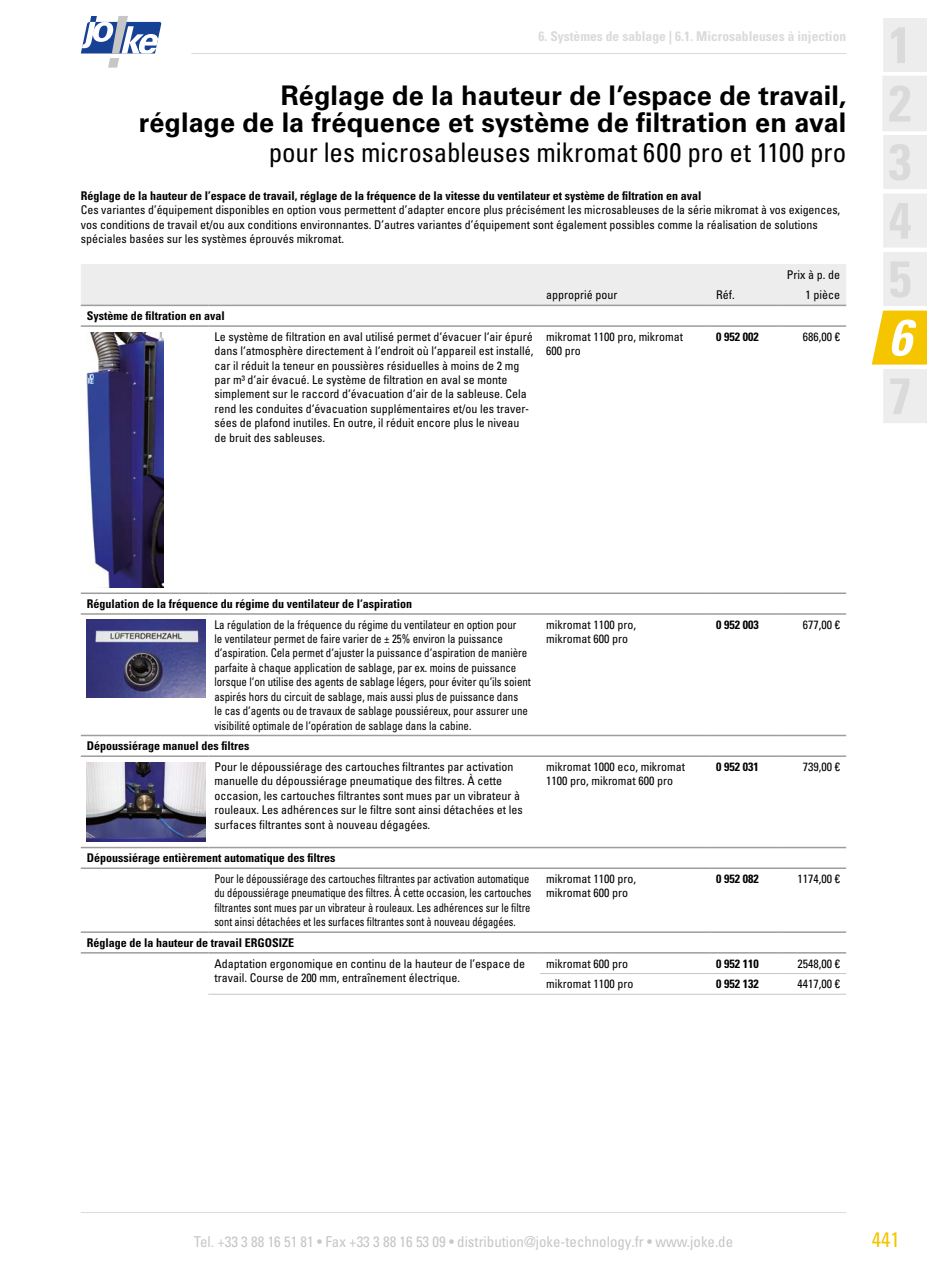
<style>
.page{position:relative;width:927px;height:1276px;background:#fff}
.page>*{position:absolute;margin:0;border:0;box-sizing:border-box;transform-origin:0 0}
.t1{font:italic 900 51px "Univers LT Pro 75";color:#fff}
.t2{font:italic 700 condensed 51px "Univers LT Pro";color:#fff}
.t3{font:700 27px/27px "Univers LT Pro 65";color:#000;text-align:right}
.t4{font:condensed 27px "Univers LT Pro";color:#000}
.t5{font:condensed 21px "Univers LT Pro";color:#f5c500}
.t6{font:condensed 15px "Univers LT Pro";color:#c6c6c6}
.t7{font:700 condensed 13.5px "Univers LT Pro";color:#dadada}
.t8{font:condensed 12px/14.4px "Univers LT Pro";color:#000}
.t9{font:condensed 12px/14.4px "Univers LT Pro";color:#000;scale:.91 1}
.t10{font:700 condensed 12px "Univers LT Pro";color:#000}
.t11{font:condensed 12px/14.4px "Univers LT Pro";color:#000;scale:.87 1}
</style>
<div class="page">
<hr style="left:81px;top:1212px;width:765px;height:1px;background:#dadada">
<svg style="left:81px;top:16px;width:81px;height:52px"></svg>
<hr style="left:191px;top:53px;width:655px;height:1px;background:#dadada">
<svg style="left:871px;top:18px;width:56px;height:405px"></svg>
<img style="left:87px;top:332px;width:76px;height:255px">
<img style="left:87px;top:620px;width:119px;height:78px">
<img style="left:87px;top:762px;width:119px;height:79px">
<div style="left:81px;top:264px;width:765px;height:41px;background:#ededed"></div>
<hr style="left:81px;top:305px;width:127px;height:1px;background:#9d9d9c">
<hr style="left:208px;top:305px;width:332px;height:1px;background:#9d9d9c">
<hr style="left:540px;top:305px;width:170px;height:1px;background:#9d9d9c">
<hr style="left:710px;top:305px;width:68px;height:1px;background:#9d9d9c">
<hr style="left:778px;top:994px;width:68px;height:1px;background:#c6c6c6">
<hr style="left:710px;top:994px;width:68px;height:1px;background:#c6c6c6">
<hr style="left:540px;top:994px;width:170px;height:1px;background:#c6c6c6">
<hr style="left:778px;top:973px;width:68px;height:1px;background:#c6c6c6">
<hr style="left:710px;top:973px;width:68px;height:1px;background:#c6c6c6">
<hr style="left:540px;top:973px;width:170px;height:1px;background:#c6c6c6">
<hr style="left:778px;top:325px;width:68px;height:2px;background:#9d9d9c">
<hr style="left:710px;top:325px;width:68px;height:2px;background:#9d9d9c">
<hr style="left:540px;top:325px;width:170px;height:2px;background:#9d9d9c">
<hr style="left:208px;top:325px;width:332px;height:2px;background:#9d9d9c">
<hr style="left:81px;top:325px;width:127px;height:2px;background:#9d9d9c">
<hr style="left:778px;top:305px;width:68px;height:1px;background:#9d9d9c">
<hr style="left:208px;top:994px;width:332px;height:1px;background:#c6c6c6">
<hr style="left:81px;top:592px;width:127px;height:2px;background:#9d9d9c">
<hr style="left:208px;top:592px;width:332px;height:2px;background:#9d9d9c">
<hr style="left:540px;top:592px;width:170px;height:2px;background:#9d9d9c">
<hr style="left:710px;top:592px;width:68px;height:2px;background:#9d9d9c">
<hr style="left:778px;top:592px;width:68px;height:2px;background:#9d9d9c">
<hr style="left:81px;top:613px;width:127px;height:2px;background:#9d9d9c">
<hr style="left:208px;top:613px;width:332px;height:2px;background:#9d9d9c">
<hr style="left:540px;top:613px;width:170px;height:2px;background:#9d9d9c">
<hr style="left:710px;top:613px;width:68px;height:2px;background:#9d9d9c">
<hr style="left:778px;top:613px;width:68px;height:2px;background:#9d9d9c">
<hr style="left:81px;top:735px;width:127px;height:1px;background:#9d9d9c">
<hr style="left:208px;top:735px;width:332px;height:1px;background:#9d9d9c">
<hr style="left:540px;top:735px;width:170px;height:1px;background:#9d9d9c">
<hr style="left:710px;top:735px;width:68px;height:1px;background:#9d9d9c">
<hr style="left:778px;top:735px;width:68px;height:1px;background:#9d9d9c">
<hr style="left:81px;top:755px;width:127px;height:2px;background:#9d9d9c">
<hr style="left:208px;top:755px;width:332px;height:2px;background:#9d9d9c">
<hr style="left:540px;top:755px;width:170px;height:2px;background:#9d9d9c">
<hr style="left:710px;top:755px;width:68px;height:2px;background:#9d9d9c">
<hr style="left:778px;top:755px;width:68px;height:2px;background:#9d9d9c">
<hr style="left:81px;top:847px;width:127px;height:1px;background:#9d9d9c">
<hr style="left:208px;top:847px;width:332px;height:1px;background:#9d9d9c">
<hr style="left:540px;top:847px;width:170px;height:1px;background:#9d9d9c">
<hr style="left:710px;top:847px;width:68px;height:1px;background:#9d9d9c">
<hr style="left:778px;top:847px;width:68px;height:1px;background:#9d9d9c">
<hr style="left:81px;top:867px;width:127px;height:2px;background:#9d9d9c">
<hr style="left:208px;top:867px;width:332px;height:2px;background:#9d9d9c">
<hr style="left:540px;top:867px;width:170px;height:2px;background:#9d9d9c">
<hr style="left:710px;top:867px;width:68px;height:2px;background:#9d9d9c">
<hr style="left:778px;top:867px;width:68px;height:2px;background:#9d9d9c">
<hr style="left:81px;top:931px;width:127px;height:2px;background:#9d9d9c">
<hr style="left:208px;top:931px;width:332px;height:2px;background:#9d9d9c">
<hr style="left:540px;top:931px;width:170px;height:2px;background:#9d9d9c">
<hr style="left:710px;top:931px;width:68px;height:2px;background:#9d9d9c">
<hr style="left:778px;top:931px;width:68px;height:2px;background:#9d9d9c">
<hr style="left:81px;top:952px;width:127px;height:1px;background:#9d9d9c">
<hr style="left:208px;top:952px;width:332px;height:1px;background:#9d9d9c">
<hr style="left:540px;top:952px;width:170px;height:1px;background:#9d9d9c">
<hr style="left:710px;top:952px;width:68px;height:1px;background:#9d9d9c">
<hr style="left:778px;top:952px;width:68px;height:1px;background:#9d9d9c">
<p class="t7" style="left:538px;top:27px;width:309px">6. Systèmes de sablage | 6.1. Microsableuses à injection</p>
<h2 class="t3" style="left:139px;top:82px;width:709px">Réglage de la hauteur de l’espace de travail,<br>réglage de la fréquence et système de filtration en aval</h2>
<h2 class="t4" style="left:269px;top:135px;width:579px">pour les microsableuses mikromat 600 pro et 1100 pro</h2>
<p class="t10" style="left:81px;top:188px;width:622px">Réglage de la hauteur de l’espace de travail, réglage de la fréquence de la vitesse du ventilateur et système de filtration en aval</p>
<p class="t8" style="left:81px;top:203px;width:761px">Ces variantes d’équipement disponibles en option vous permettent d’adapter encore plus précisément les microsableuses de la série mikromat à vos exigences, vos conditions de travail et/ou aux conditions environnantes. D’autres variantes d’équipement sont également possibles comme la réalisation de solutions spéciales basées sur les systèmes éprouvés mikromat.</p>
<p class="t8" style="left:546px;top:288px;width:73px">approprié pour</p>
<p class="t8" style="left:716px;top:288px;width:20px">Réf.</p>
<p class="t8" style="left:787px;top:264px;width:55px;line-height:20.7px;text-align:right">Prix à p. de<br>1 pièce</p>
<p class="t10" style="left:87px;top:308px;width:139px">Système de filtration en aval</p>
<p class="t8" style="left:214px;top:329px;width:321px">Le système de filtration en aval utilisé permet d‘évacuer l‘air épuré dans l‘atmosphère directement à l‘endroit où l‘appareil est installé, car il réduit la teneur en poussières résiduelles à moins de 2 mg par m³ d‘air évacué. Le système de filtration en aval se monte simplement sur le raccord d‘évacuation d‘air de la sableuse. Cela rend les conduites d‘évacuation supplémentaires et/ou les traver&shy;sées de plafond inutiles. En outre, il réduit encore plus le niveau de bruit des sableuses.</p>
<p class="t8" style="left:546px;top:329px;width:139px">mikromat 1100 pro, mikromat<br>600 pro</p>
<p class="t10" style="left:716px;top:329px;width:44px">0 952 002</p>
<p class="t8" style="left:803px;top:329px;width:39px">686,00 €</p>
<h1 class="t2" style="left:889px;top:306px;width:24px">6</h1>
<h1 class="t1" style="left:881px;top:313px;width:35px">6</h1>
<p class="t10" style="left:87px;top:596px;width:327px">Régulation de la fréquence du régime du ventilateur de l‘aspiration</p>
<p class="t9" style="left:214px;top:617px;width:349px">La régulation de la fréquence du régime du ventilateur en option pour<br>le ventilateur permet de faire varier de ± 25% environ la puissance d‘aspiration. Cela permet d‘ajuster la puissance d‘aspiration de manière parfaite à chaque application de sablage, par ex. moins de puissance lorsque l‘on utilise des agents de sablage légers, pour éviter qu‘ils soient aspirés hors du circuit de sablage, mais aussi plus de puissance dans<br>le cas d‘agents ou de travaux de sablage poussiéreux, pour assurer une visibilité optimale de l‘opération de sablage dans la cabine.</p>
<p class="t8" style="left:546px;top:617px;width:91px">mikromat 1100 pro, mikromat 600 pro</p>
<p class="t10" style="left:716px;top:617px;width:44px">0 952 003</p>
<p class="t8" style="left:803px;top:617px;width:39px">677,00 €</p>
<p class="t10" style="left:87px;top:738px;width:164px">Dépoussiérage manuel des filtres</p>
<p class="t8" style="left:214px;top:759px;width:310px">Pour le dépoussiérage des cartouches filtrantes par activation manuelle du dépoussiérage pneumatique des filtres. À cette occasion, les cartouches filtrantes sont mues par un vibrateur à rouleaux. Les adhérences sur le filtre sont ainsi détachées et les surfaces filtrantes sont à nouveau dégagées.</p>
<p class="t8" style="left:546px;top:759px;width:141px">mikromat 1000 eco, mikromat<br>1100 pro, mikromat 600 pro</p>
<p class="t10" style="left:716px;top:759px;width:44px">0 952 031</p>
<p class="t8" style="left:803px;top:759px;width:39px">739,00 €</p>
<p class="t10" style="left:87px;top:850px;width:250px">Dépoussiérage entièrement automatique des filtres</p>
<p class="t11" style="left:214px;top:871px;width:366px">Pour le dépoussiérage des cartouches filtrantes par activation automatique du dépoussiérage pneumatique des filtres. À cette occasion, les cartouches filtrantes sont mues par un vibrateur à rouleaux. Les adhérences sur le filtre sont ainsi détachées et les surfaces filtrantes sont à nouveau dégagées.</p>
<p class="t8" style="left:546px;top:871px;width:91px">mikromat 1100 pro, mikromat 600 pro</p>
<p class="t10" style="left:716px;top:871px;width:44px">0 952 082</p>
<p class="t8" style="left:798px;top:871px;width:44px">1174,00 €</p>
<p class="t10" style="left:87px;top:935px;width:209px">Réglage de la hauteur de travail ERGOSIZE</p>
<p class="t8" style="left:214px;top:956px;width:312px">Adaptation ergonomique en continu de la hauteur de l’espace de travail. Course de 200 mm, entraînement électrique.</p>
<p class="t8" style="left:546px;top:956px;width:83px">mikromat 600 pro</p>
<p class="t10" style="left:716px;top:956px;width:44px">0 952 110</p>
<p class="t8" style="left:798px;top:956px;width:44px">2548,00 €</p>
<p class="t8" style="left:546px;top:976px;width:89px">mikromat 1100 pro</p>
<p class="t10" style="left:716px;top:976px;width:44px">0 952 132</p>
<p class="t8" style="left:798px;top:976px;width:44px">4417,00 €</p>
<p class="t6" style="left:194px;top:1232px;width:541px">Tel. +33 3 88 16 51 81 • Fax +33 3 88 16 53 09 • distribution@joke-technology.fr • www.joke.de</p>
<h3 class="t5" style="left:872px;top:1226px;width:29px">441</h3>
</div>
